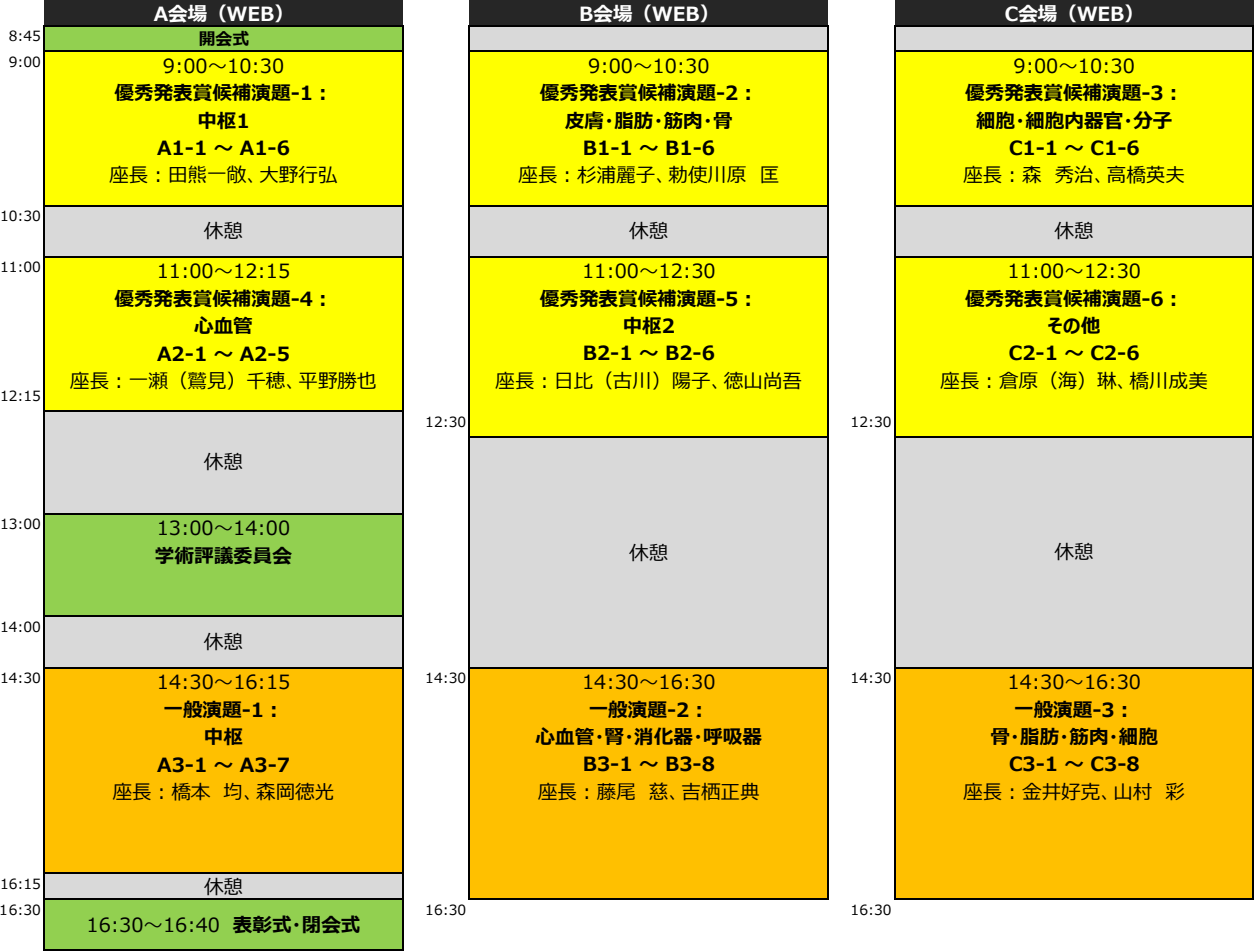
<style>
.page{position:relative;width:1254px;height:951px;background:#fff}
.page>*{position:absolute;margin:0;border:0;box-sizing:border-box;transform-origin:0 0}
.t1{font:19.6px "Meiryo UI";color:#000}
.t2{font:700 19.6px/27.4px "Meiryo UI";color:#000;text-align:center}
.t3{font:700 19.6px "Meiryo UI";color:#fff}
.t4{font:700 16.8px "Meiryo UI";color:#000}
.t5{font:14px "Meiryo UI";color:#000}
.s1{font-weight:700}
</style>
<div class="page">
<div style="left:44px;top:0;width:358px;height:26px;background:#262626"></div>
<div style="left:469px;top:0;width:359px;height:26px;background:#262626"></div>
<div style="left:894px;top:0;width:359px;height:26px;background:#262626"></div>
<div style="left:44px;top:26px;width:358px;height:25px;background:#92d050"></div>
<div style="left:469px;top:26px;width:359px;height:25px;background:#d9d9d9"></div>
<div style="left:894px;top:26px;width:359px;height:25px;background:#d9d9d9"></div>
<div style="left:44px;top:51px;width:358px;height:155px;background:#ff0"></div>
<div style="left:469px;top:51px;width:359px;height:155px;background:#ff0"></div>
<div style="left:894px;top:51px;width:359px;height:155px;background:#ff0"></div>
<div style="left:44px;top:205px;width:358px;height:52px;background:#d9d9d9"></div>
<div style="left:469px;top:205px;width:359px;height:52px;background:#d9d9d9"></div>
<div style="left:894px;top:205px;width:359px;height:52px;background:#d9d9d9"></div>
<div style="left:44px;top:257px;width:358px;height:154px;background:#ff0"></div>
<div style="left:469px;top:257px;width:359px;height:154px;background:#ff0"></div>
<div style="left:894px;top:257px;width:359px;height:154px;background:#ff0"></div>
<div style="left:44px;top:411px;width:358px;height:26px;background:#d9d9d9"></div>
<div style="left:469px;top:411px;width:359px;height:26px;background:#ff0"></div>
<div style="left:894px;top:411px;width:359px;height:26px;background:#ff0"></div>
<div style="left:44px;top:437px;width:358px;height:25px;background:#d9d9d9"></div>
<div style="left:894px;top:437px;width:359px;height:25px;background:#d9d9d9"></div>
<div style="left:44px;top:462px;width:358px;height:52px;background:#d9d9d9"></div>
<div style="left:469px;top:438px;width:359px;height:76px;background:#d9d9d9"></div>
<div style="left:894px;top:462px;width:359px;height:52px;background:#d9d9d9"></div>
<div style="left:44px;top:514px;width:358px;height:102px;background:#92d050"></div>
<div style="left:469px;top:514px;width:359px;height:102px;background:#d9d9d9"></div>
<div style="left:894px;top:514px;width:359px;height:102px;background:#d9d9d9"></div>
<div style="left:44px;top:616px;width:358px;height:52px;background:#d9d9d9"></div>
<div style="left:469px;top:616px;width:359px;height:52px;background:#d9d9d9"></div>
<div style="left:894px;top:616px;width:359px;height:52px;background:#d9d9d9"></div>
<div style="left:44px;top:668px;width:358px;height:205px;background:#ffc000"></div>
<div style="left:469px;top:668px;width:359px;height:205px;background:#ffc000"></div>
<div style="left:894px;top:668px;width:359px;height:205px;background:#ffc000"></div>
<div style="left:44px;top:873px;width:358px;height:26px;background:#d9d9d9"></div>
<div style="left:469px;top:873px;width:359px;height:26px;background:#ffc000"></div>
<div style="left:894px;top:873px;width:359px;height:26px;background:#ffc000"></div>
<div style="left:44px;top:899px;width:358px;height:51px;background:#92d050"></div>
<hr style="left:45px;top:25px;width:358px;height:1px;background:#000">
<hr style="left:470px;top:25px;width:358px;height:1px;background:#000">
<hr style="left:45px;top:51px;width:358px;height:1px;background:#000">
<hr style="left:470px;top:51px;width:358px;height:1px;background:#000">
<hr style="left:45px;top:205px;width:358px;height:1px;background:#000">
<hr style="left:470px;top:205px;width:358px;height:1px;background:#000">
<hr style="left:45px;top:256px;width:358px;height:2px;background:#000">
<hr style="left:470px;top:256px;width:358px;height:2px;background:#000">
<hr style="left:45px;top:667px;width:358px;height:1px;background:#000">
<hr style="left:470px;top:667px;width:358px;height:1px;background:#000">
<hr style="left:45px;top:898px;width:358px;height:2px;background:#000">
<hr style="left:470px;top:898px;width:358px;height:2px;background:#000">
<hr style="left:43px;top:25px;width:2px;height:926px;background:#000">
<hr style="left:402px;top:26px;width:1px;height:925px;background:#000">
<hr style="left:468px;top:25px;width:2px;height:875px;background:#000">
<hr style="left:827px;top:26px;width:1px;height:874px;background:#000">
<hr style="left:893px;top:25px;width:2px;height:875px;background:#000">
<hr style="left:1252px;top:26px;width:1px;height:874px;background:#000">
<hr style="left:895px;top:25px;width:358px;height:1px;background:#000">
<hr style="left:895px;top:51px;width:358px;height:1px;background:#000">
<hr style="left:895px;top:205px;width:358px;height:1px;background:#000">
<hr style="left:895px;top:256px;width:358px;height:2px;background:#000">
<hr style="left:45px;top:410px;width:358px;height:2px;background:#000">
<hr style="left:895px;top:436px;width:358px;height:1px;background:#000">
<hr style="left:470px;top:437px;width:358px;height:1px;background:#000">
<hr style="left:45px;top:513px;width:358px;height:1px;background:#000">
<hr style="left:45px;top:616px;width:358px;height:1px;background:#000">
<hr style="left:895px;top:667px;width:358px;height:1px;background:#000">
<hr style="left:45px;top:873px;width:358px;height:1px;background:#000">
<hr style="left:895px;top:898px;width:358px;height:2px;background:#000">
<hr style="left:45px;top:950px;width:358px;height:1px;background:#000">
<p class="t3" style="left:154px;top:0;width:142px">A会場（WEB）</p>
<p class="t3" style="left:579px;top:0;width:142px">B会場（WEB）</p>
<p class="t3" style="left:1004px;top:0;width:141px">C会場（WEB）</p>
<p class="t5" style="left:9px;top:26px;width:34px">8:45</p>
<p class="t4" style="left:199px;top:27px;width:52px">開会式</p>
<p class="t5" style="left:9px;top:52px;width:34px">9:00</p>
<p class="t1" style="left:163px;top:52px;width:123px">9:00～10:30</p>
<p class="t2" style="left:114px;top:80px;width:219px">優秀発表賞候補演題-1︓中枢1<br>A1-1 ～ A1-6</p>
<p class="t1" style="left:109px;top:162px;width:230px">座長︓田熊一敞、大野行弘</p>
<p class="t5" style="left:0;top:206px;width:42px">10:30</p>
<p class="t5" style="left:0;top:258px;width:42px">11:00</p>
<p class="t5" style="left:0;top:386px;width:42px">12:15</p>
<p class="t5" style="left:0;top:514px;width:42px">13:00</p>
<p class="t5" style="left:0;top:617px;width:42px">14:00</p>
<p class="t1" style="left:204px;top:218px;width:41px">休憩</p>
<p class="t1" style="left:157px;top:258px;width:135px">11:00～12:15</p>
<p class="t2" style="left:114px;top:286px;width:219px">優秀発表賞候補演題-4︓心血管<br>A2-1 ～ A2-5</p>
<p class="t1" style="left:70px;top:367px;width:308px">座長︓一瀬（鷲見）千穂、平野勝也</p>
<p class="t1" style="left:204px;top:449px;width:41px">休憩</p>
<p class="t1" style="left:157px;top:514px;width:135px">13:00～14:00</p>
<p class="t2" style="left:155px;top:543px;width:138px">学術評議委員会</p>
<p class="t1" style="left:204px;top:628px;width:41px">休憩</p>
<p class="t1" style="left:588px;top:52px;width:123px">9:00～10:30</p>
<p class="t2" style="left:540px;top:80px;width:219px">優秀発表賞候補演題-2︓皮膚・脂肪・筋肉・骨<br>B1-1 ～ B1-6</p>
<p class="t1" style="left:518px;top:162px;width:262px">座長︓杉浦麗子、勅使川原　匡</p>
<p class="t1" style="left:1013px;top:52px;width:123px">9:00～10:30</p>
<p class="t2" style="left:965px;top:80px;width:219px">優秀発表賞候補演題-3︓細胞・細胞内器官・分子<br>C1-1 ～ C1-6</p>
<p class="t1" style="left:963px;top:162px;width:223px">座長︓森　秀治、高橋英夫</p>
<p class="t1" style="left:629px;top:218px;width:41px">休憩</p>
<p class="t1" style="left:1054px;top:218px;width:41px">休憩</p>
<p class="t1" style="left:582px;top:258px;width:135px">11:00～12:30</p>
<p class="t2" style="left:540px;top:286px;width:219px">優秀発表賞候補演題-5︓中枢2<br>B2-1 ～ B2-6</p>
<p class="t1" style="left:495px;top:367px;width:308px">座長︓日比（古川）陽子、徳山尚吾</p>
<p class="t5" style="left:425px;top:412px;width:42px">12:30</p>
<p class="t5" style="left:850px;top:412px;width:42px">12:30</p>
<p class="t1" style="left:629px;top:539px;width:41px">休憩</p>
<p class="t1" style="left:1007px;top:258px;width:135px">11:00～12:30</p>
<p class="t2" style="left:965px;top:286px;width:219px">優秀発表賞候補演題-6︓その他<br>C2-1 ～ C2-6</p>
<p class="t1" style="left:940px;top:367px;width:269px">座長︓倉原（海）琳、橋川成美</p>
<p class="t1" style="left:1054px;top:538px;width:41px">休憩</p>
<p class="t5" style="left:0;top:668px;width:42px">14:30</p>
<p class="t5" style="left:425px;top:668px;width:42px">14:30</p>
<p class="t5" style="left:850px;top:668px;width:42px">14:30</p>
<p class="t1" style="left:582px;top:668px;width:135px">14:30～16:30</p>
<p class="t2" style="left:535px;top:697px;width:228px">一般演題-2︓<br>心血管・腎・消化器・呼吸器<br>B3-1 ～ B3-8</p>
<p class="t1" style="left:538px;top:778px;width:223px">座長︓藤尾　慈、吉栖正典</p>
<p class="t1" style="left:157px;top:669px;width:135px">14:30～16:15</p>
<p class="t2" style="left:157px;top:697px;width:134px">一般演題-1︓中枢<br>A3-1 ～ A3-7</p>
<p class="t1" style="left:113px;top:778px;width:223px">座長︓橋本　均、森岡徳光</p>
<p class="t5" style="left:0;top:874px;width:42px">16:15</p>
<p class="t1" style="left:204px;top:873px;width:41px">休憩</p>
<p class="t5" style="left:0;top:900px;width:42px">16:30</p>
<p class="t5" style="left:425px;top:900px;width:42px">16:30</p>
<p class="t5" style="left:850px;top:900px;width:42px">16:30</p>
<p class="t1" style="left:87px;top:911px;width:275px">16:30～16:40 <span class="s1">表彰式・閉会式</span></p>
<p class="t1" style="left:1007px;top:668px;width:135px">14:30～16:30</p>
<p class="t2" style="left:990px;top:697px;width:169px">一般演題-3︓<br>骨・脂肪・筋肉・細胞<br>C3-1 ～ C3-8</p>
<p class="t1" style="left:963px;top:778px;width:223px">座長︓金井好克、山村　彩</p>
</div>
